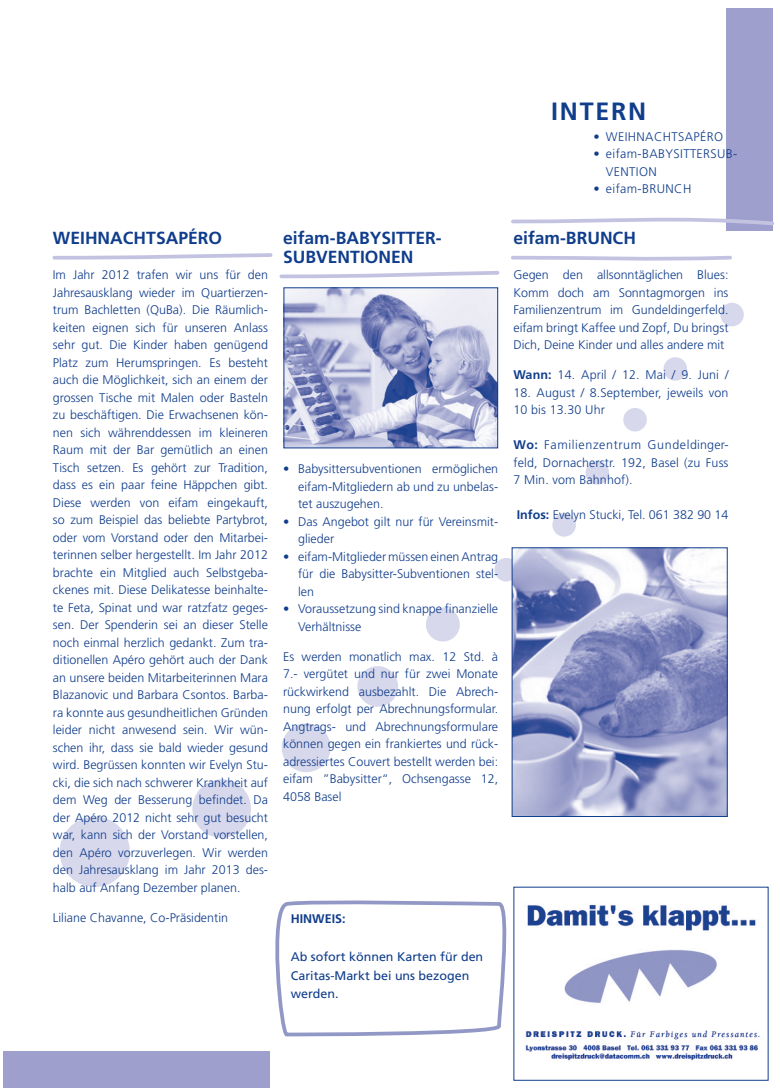
<style>
.page{position:relative;width:780px;height:1088px;background:#fff}
.page>*{position:absolute;margin:0;border:0;box-sizing:border-box;transform-origin:0 0}
.t1{font:700 25px "Frutiger";letter-spacing:.07em;color:#103d8c}
.t2{font:700 17.5px/18.8px "Frutiger";color:#103d8c}
.t3{font:300 12.5px/17.5px "Frutiger";color:#103d8c;text-align:justify}
.t4{font:12.5px/18.8px "Frutiger";color:#103d8c}
.t5{font:300 12.5px/17.5px "Frutiger";letter-spacing:.03em;color:#103d8c}
.t6{font:700 12.5px "Frutiger";color:#103d8c}
.s1{font-weight:700}
</style>
<div class="page">
<div style="left:585px;top:461px;width:24px;height:24px;background:#d8d8ec;border-radius:50%"></div>
<svg style="left:623px;top:408px;width:24px;height:24px"></svg>
<svg style="left:720px;top:303px;width:24px;height:24px"></svg>
<svg style="left:552px;top:513px;width:24px;height:24px"></svg>
<svg style="left:59px;top:816px;width:71px;height:71px"></svg>
<svg style="left:357px;top:666px;width:41px;height:41px"></svg>
<svg style="left:282px;top:723px;width:49px;height:49px"></svg>
<svg style="left:192px;top:779px;width:59px;height:59px"></svg>
<svg style="left:426px;top:607px;width:34px;height:35px"></svg>
<svg style="left:494px;top:557px;width:18px;height:25px"></svg>
<div style="left:726px;top:9px;width:46px;height:222px;background:#9f9fce"></div>
<svg style="left:511px;top:216px;width:264px;height:11px"></svg>
<svg style="left:663px;top:357px;width:24px;height:24px"></svg>
<div style="left:3px;top:1052px;width:266px;height:36px;background:#9f9fce"></div>
<svg style="left:275px;top:900px;width:232px;height:137px"></svg>
<img style="left:525px;top:905px;width:235px;height:156px">
<svg style="left:279px;top:271px;width:221px;height:8px"></svg>
<img style="left:286px;top:290px;width:210px;height:156px">
<div style="left:284px;top:288px;width:214px;height:160px;border:1px solid #103d8c"></div>
<svg style="left:52px;top:253px;width:221px;height:7px"></svg>
<svg style="left:511px;top:255px;width:221px;height:6px"></svg>
<img style="left:514px;top:550px;width:211px;height:265px">
<div style="left:512px;top:548px;width:215px;height:269px;border:1px solid #103d8c"></div>
<h2 class="t2" style="left:53px;top:229px;width:171px">WEI HNACHTSAPÉRO</h2>
<p class="t3" style="left:53px;top:266px;width:217px">Im Jahr 2012 trafen wir uns für den Jahresausklang wieder im Quartierzen&shy;trum Bachletten (QuBa). Die Räumlich&shy;keiten eignen sich für unseren Anlass sehr gut. Die Kinder haben genügend Platz zum Herumspringen. Es besteht auch die Möglichkeit, sich an einem der grossen Tische mit Malen oder Basteln zu beschäftigen. Die Erwachsenen kön&shy;nen sich währenddessen im kleineren Raum mit der Bar gemütlich an einen Tisch setzen. Es gehört zur Tradition, dass es ein paar feine Häppchen gibt.<br>Diese werden von eifam eingekauft, so zum Beispiel das beliebte Partybrot, oder vom Vorstand oder den Mitarbei&shy;terinnen selber hergestellt. I m Jahr 2012 brachte ein Mitglied auch Selbstgeba&shy;ckenes mit. Diese Delikatesse beinhalte&shy;te Feta, Spinat und war ratzfatz geges&shy;sen. Der Spenderin sei an dieser Stelle noch einmal herzlich gedankt. Zum tra&shy;ditionellen Apéro gehört auch der Dank an unsere beiden Mitarbeiterinnen Mara Blazanovic und Barbara Csontos. Barba&shy;ra konnte aus gesundheitlichen Gründen leider nicht anwesend sein. Wir wün&shy;schen ihr, dass sie bald wieder gesund wird. Begrüssen konnten wir Evelyn Stu&shy;cki, die sich nach schwerer Krankheit auf dem Weg der Besserung befindet. Da der Apéro 2012 nicht sehr gut besucht war, kann sich der Vorstand vorstellen, den Apéro vorzuverlegen. Wir werden den Jahresausklang im Jahr 2013 des&shy;halb auf Anfang Dezember planen.</p>
<p class="t3" style="left:53px;top:909px;width:177px">Liliane Chavanne, Co-Präsidentin</p>
<h2 class="t2" style="left:283px;top:229px;width:160px">EIFAM-BABYSITTER-<br>SUBVENTIONEN</h2>
<p class="t3" style="left:298px;top:460px;width:201px;text-indent:-15px">• Babysittersubventionen ermöglichen eifam-Mitgliedern ab und zu unbelas&shy;tet auszugehen.</p>
<p class="t3" style="left:298px;top:512px;width:201px;text-indent:-15px">• Das Angebot gilt nur für Vereinsmit&shy;glieder</p>
<p class="t3" style="left:298px;top:547px;width:201px;text-indent:-15px">• eifam-M itglieder müssen einen Antrag für die Babysitter-Subventionen stel&shy;len</p>
<p class="t3" style="left:298px;top:600px;width:201px;text-indent:-15px">• Voraussetzung sind knappe finanzielle<br>Verhältnisse</p>
<p class="t3" style="left:283px;top:647px;width:216px">Es werden monatlich max. 12 Std. à 7.- vergütet und nur für zwei Monate rückwirkend ausbezahlt. Die Abrech&shy;nung erfolgt per Abrechnungsformular.<br>Angtrags- und Abrechnungsformulare können gegen ein frankiertes und rück&shy;adressiertes Couvert bestellt werden bei: eifam ”Babysitter“, Ochsengasse 12, 4058 Basel</p>
<p class="t6" style="left:291px;top:911px;width:56px">HINWEIS:</p>
<p class="t4" style="left:291px;top:947px;width:194px">Ab sofort können Karten für den<br>Caritas-Markt bei uns bezogen werden.</p>
<h1 class="t1" style="left:551px;top:97px;width:96px">INTERN</h1>
<p class="t5" style="left:593px;top:128px;width:131px">• Weihnachtsapéro</p>
<p class="t5" style="left:606px;top:145px;width:133px;text-indent:-12px">• eifam-babysittersub&shy;vention</p>
<p class="t5" style="left:593px;top:180px;width:99px">• eifam-brunch</p>
<h2 class="t2" style="left:513px;top:229px;width:124px">EIFAM-BRUNCH</h2>
<p class="t3" style="left:513px;top:266px;width:216px">Gegen den allsonntäglichen Blues:<br>Komm doch am Sonntagmorgen ins Familienzentrum im Gundeldingerfeld. eifam bringt Kaffee und Zopf, Du bringst Dich, Deine Kinder und alles andere mit</p>
<p class="t3" style="left:513px;top:366px;width:216px"><span class="s1">WANN:</span> 14. April / 12. Mai / 9. Juni /</p>
<p class="t3" style="left:513px;top:384px;width:216px">18. August / 8.September, jeweils von<br>10 bis 13.30 Uhr</p>
<p class="t3" style="left:513px;top:436px;width:216px"><span class="s1">WO:</span> Familienzentrum Gundeldinger&shy;feld, Dornacherstr. 192, Basel (zu Fuss 7 Min. vom Bahnhof).</p>
<p class="t3" style="left:516px;top:506px;width:213px"><span class="s1">INFOS:</span> Evelyn Stucki, Tel. 061 382 90 14</p>
</div>
